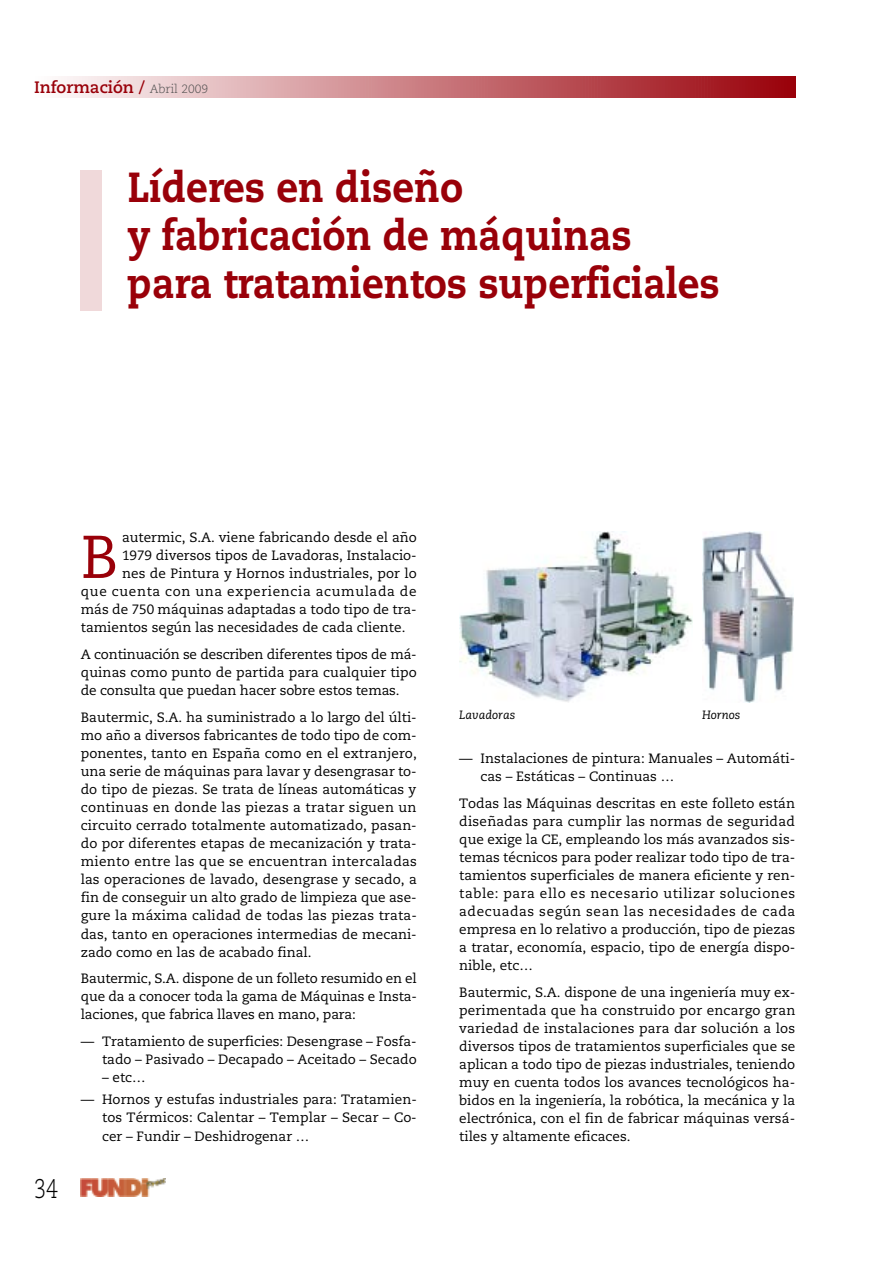
<style>
.page{position:relative;width:893px;height:1263px;background:#fff}
.page>*{position:absolute;margin:0;border:0;box-sizing:border-box;transform-origin:0 0}
.t1{font:60.3px "Caecilia";color:#990009}
.t2{font:800 42px/48px "Caecilia";color:#990009;scale:.9 1}
.t3{font:300 27px "Caecilia";color:#000;scale:.8 1}
.t4{font:700 16.5px "Caecilia";color:#990009}
.t5{font:13.5px/18px "Caecilia";color:#000;text-align:justify}
.t6{font:13.5px "Caecilia";letter-spacing:.05em;color:#000}
.t7{font:italic 12px "Caecilia";color:#000}
.s1{font-weight:300;font-size:12px;color:#4d4d4d}
</style>
<div class="page">
<svg style="left:64px;top:77px;width:732px;height:21px;background:#c97a7f"></svg>
<img style="left:81px;top:1178px;width:85px;height:18px">
<div style="left:81px;top:170px;width:21px;height:140px;background:#f0d9da"></div>
<img style="left:459px;top:531px;width:233px;height:171px">
<img style="left:702px;top:531px;width:92px;height:172px">
<p class="t4" style="left:34px;top:81px;width:176px">Información / <span class="s1">Abril 2009</span></p>
<p class="t2" style="left:128px;top:167px;width:659px">Líderes en diseño<br>y fabricación de máquinas para tratamientos superficiales</p>
<p class="t3" style="left:34px;top:1177px;width:32px">34</p>
<p class="t1" style="left:81px;top:532px;width:39px">B</p>
<p class="t5" style="left:122px;top:529px;width:296px">autermic, S.A. viene fabricando desde el año</p>
<p class="t5" style="left:122px;top:547px;width:296px">1979 diversos tipos de Lavadoras, Instalacio-</p>
<p class="t5" style="left:122px;top:566px;width:296px">nes de Pintura y Hornos industriales, por lo</p>
<p class="t6" style="left:81px;top:586px;width:337px">que cuenta con una experiencia acumulada de</p>
<p class="t5" style="left:81px;top:602px;width:337px">más de 750 máquinas adaptadas a todo tipo de tra-</p>
<p class="t5" style="left:81px;top:620px;width:326px">tamientos según las necesidades de cada cliente.</p>
<p class="t5" style="left:81px;top:646px;width:338px">A continuación se describen diferentes tipos de má&shy;quinas como punto de partida para cualquier tipo de consulta que puedan hacer sobre estos temas.</p>
<p class="t5" style="left:81px;top:709px;width:338px">Bautermic, S.A. ha suministrado a lo largo del últi&shy;mo año a diversos fabricantes de todo tipo de com&shy;ponentes, tanto en España como en el extranjero, una serie de máquinas para lavar y desengrasar to&shy;do tipo de piezas. Se trata de líneas automáticas y continuas en donde las piezas a tratar siguen un circuito cerrado totalmente automatizado, pasan&shy;do por diferentes etapas de mecanización y trata&shy;miento entre las que se encuentran intercaladas las operaciones de lavado, desengrase y secado, a fin de conseguir un alto grado de limpieza que ase&shy;gure la máxima calidad de todas las piezas trata&shy;das, tanto en operaciones intermedias de mecani&shy;zado como en las de acabado final.</p>
<p class="t5" style="left:81px;top:971px;width:338px">Bautermic, S.A. dispone de un folleto resumido en el que da a conocer toda la gama de Máquinas e Insta&shy;laciones, que fabrica llaves en mano, para:</p>
<p class="t5" style="left:81px;top:1033px;width:337px;text-align:right">— Tratamiento de superficies: Desengrase – Fosfa&shy;tado – Pasivado – Decapado – Aceitado – Secado</p>
<p class="t5" style="left:102px;top:1069px;width:45px">– etc…</p>
<p class="t5" style="left:102px;top:1092px;width:316px;text-indent:-21px">— Hornos y estufas industriales para: Tratamien&shy;tos Térmicos: Calentar – Templar – Secar – Co&shy;cer – Fundir – Deshidrogenar …</p>
<p class="t7" style="left:459px;top:710px;width:58px">Lavadoras</p>
<p class="t7" style="left:702px;top:710px;width:40px">Hornos</p>
<p class="t5" style="left:480px;top:751px;width:316px;text-indent:-21px">— Instalaciones de pintura: Manuales – Automáti&shy;cas – Estáticas – Continuas …</p>
<p class="t5" style="left:459px;top:795px;width:338px">Todas las Máquinas descritas en este folleto están diseñadas para cumplir las normas de seguridad que exige la CE, empleando los más avanzados sis&shy;temas técnicos para poder realizar todo tipo de tra&shy;tamientos superficiales de manera eficiente y ren&shy;table: para ello es necesario utilizar soluciones adecuadas según sean las necesidades de cada empresa en lo relativo a producción, tipo de piezas a tratar, economía, espacio, tipo de energía dispo&shy;nible, etc…</p>
<p class="t5" style="left:459px;top:984px;width:338px">Bautermic, S.A. dispone de una ingeniería muy ex&shy;perimentada que ha construido por encargo gran variedad de instalaciones para dar solución a los diversos tipos de tratamientos superficiales que se aplican a todo tipo de piezas industriales, teniendo muy en cuenta todos los avances tecnológicos ha&shy;bidos en la ingeniería, la robótica, la mecánica y la electrónica, con el fin de fabricar máquinas versá&shy;tiles y altamente eficaces.</p>
</div>
